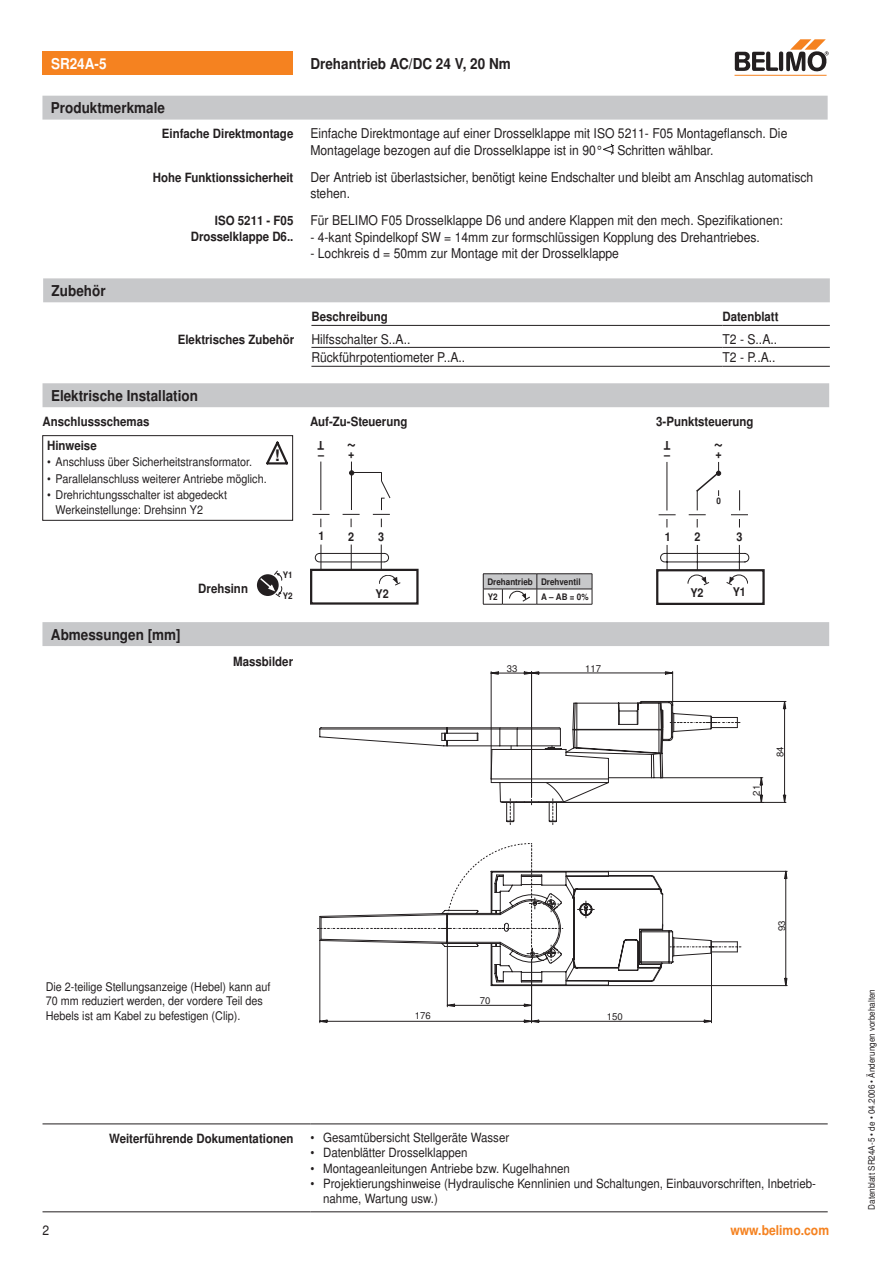
<style>
.page{position:relative;width:893px;height:1263px;background:#fff}
.page>*{position:absolute;margin:0;border:0;box-sizing:border-box;transform-origin:0 0}
.t1{font:700 18px "Nimbus Sans BEL";color:#231f20;scale:.9 1}
.t2{font:700 15.9px "Nimbus Sans BEL";color:#231f20;scale:1.04 1}
.t3{font:700 15px "Nimbus Sans BEL";color:#231f20;scale:.9 1}
.t4{font:700 15px "Nimbus Sans BEL";color:#fff;scale:.9 1}
.t5{font:13.5px/16.2px "Nimbus Sans BEL";color:#231f20;scale:.9 1}
.t6{font:700 13.5px "Nimbus Sans BEL";color:#f58220;scale:.9 1}
.t7{font:700 12.75px/15.3px "Nimbus Sans BEL";color:#231f20;text-align:right;scale:.9 1}
.t8{font:12.75px/15.3px "Nimbus Sans BEL";color:#231f20;scale:.9 1}
.t9{font:12px/14.4px "Nimbus Sans BEL";color:#231f20;scale:.9 1}
.t10{font:700 12px "Nimbus Sans BEL";color:#231f20;scale:.9 1}
.t11{font:9.6px "Nimbus Sans BEL";color:#231f20}
.t12{font:9px "Nimbus Sans BEL";color:#231f20;scale:.9 1}
.t13{font:700 9px/15.1px "Nimbus Sans BEL";color:#231f20;scale:.9 1}
</style>
<div class="page">
<div style="left:43px;top:51px;width:250px;height:24px;background:#f58220"></div>
<hr style="left:735px;top:75px;width:92px;height:1px;background:#f58220">
<svg style="left:735px;top:39px;width:94px;height:33px"></svg>
<div style="left:43px;top:278px;width:787px;height:24px;background:#c7c8ca"></div>
<hr style="left:311px;top:347px;width:411px;height:1px;background:#231f20">
<hr style="left:722px;top:347px;width:108px;height:1px;background:#231f20">
<hr style="left:311px;top:366px;width:411px;height:1px;background:#231f20">
<hr style="left:722px;top:366px;width:108px;height:1px;background:#231f20">
<hr style="left:311px;top:325px;width:411px;height:1px;background:#231f20">
<hr style="left:722px;top:325px;width:108px;height:1px;background:#231f20">
<div style="left:42px;top:96px;width:786px;height:24px;background:#c7c8ca"></div>
<svg style="left:603px;top:144px;width:11px;height:11px"></svg>
<div style="left:43px;top:383px;width:786px;height:24px;background:#c7c8ca"></div>
<div style="left:310px;top:569px;width:109px;height:36px;border:2px solid #231f20"></div>
<svg style="left:312px;top:461px;width:89px;height:125px"></svg>
<svg style="left:483px;top:573px;width:110px;height:32px"></svg>
<div style="left:656px;top:569px;width:109px;height:36px;border:2px solid #231f20"></div>
<svg style="left:658px;top:462px;width:92px;height:123px"></svg>
<div style="left:43px;top:435px;width:250px;height:85px;border:1px solid #231f20"></div>
<svg style="left:266px;top:442px;width:22px;height:23px"></svg>
<div style="left:42px;top:622px;width:787px;height:24px;background:#c7c8ca"></div>
<hr style="left:310px;top:657px;width:483px;height:1px;background:#231f20">
<hr style="left:310px;top:657px;width:1px;height:172px;background:#231f20">
<hr style="left:310px;top:1127px;width:483px;height:1px;background:#231f20">
<hr style="left:874px;top:657px;width:1px;height:172px;background:#231f20">
<svg style="left:310px;top:671px;width:477px;height:158px"></svg>
<hr style="left:310px;top:1126px;width:483px;height:1px;background:#231f20">
<hr style="left:874px;top:840px;width:1px;height:191px;background:#231f20">
<svg style="left:317px;top:843px;width:471px;height:180px"></svg>
<hr style="left:43px;top:1124px;width:267px;height:1px;background:#231f20">
<hr style="left:310px;top:1124px;width:518px;height:1px;background:#231f20">
<hr style="left:43px;top:1211px;width:267px;height:1px;background:#231f20">
<hr style="left:310px;top:1211px;width:518px;height:1px;background:#231f20">
<svg style="left:257px;top:574px;width:22px;height:22px"></svg>
<svg style="left:259px;top:571px;width:24px;height:26px"></svg>
<p class="t4" style="left:51px;top:55px;width:63px">SR24A-5</p>
<p class="t3" style="left:310px;top:55px;width:224px">Drehantrieb AC/DC 24 V, 20 Nm</p>
<p class="t3" style="left:51px;top:99px;width:128px">Produktmerkmale</p>
<p class="t7" style="left:162px;top:127px;width:148px">Einfache Direktmontage</p>
<p class="t5" style="left:310px;top:126px;width:531px">Einfache Direktmontage auf einer Drosselklappe mit ISO 5211- F05 Montageflansch. Die<br>Montagelage bezogen auf die Drosselklappe ist in 90° Schritten wählbar.</p>
<p class="t7" style="left:153px;top:170px;width:158px">Hohe Funktionssicherheit</p>
<p class="t5" style="left:310px;top:169px;width:560px">Der Antrieb ist überlastsicher, benötigt keine Endschalter und bleibt am Anschlag automatisch stehen.</p>
<p class="t7" style="left:191px;top:214px;width:116px">ISO 5211 - F05<br>Drosselklappe D6..</p>
<p class="t5" style="left:310px;top:213px;width:526px">Für BELIMO F05 Drosselklappe D6 und andere Klappen mit den mech. Spezifikationen:</p>
<p class="t5" style="left:310px;top:229px;width:501px">- 4-kant Spindelkopf SW = 14mm zur formschlüssigen Kopplung des Drehantriebes.</p>
<p class="t5" style="left:310px;top:245px;width:344px">- Lochkreis d = 50mm zur Montage mit der Drosselklappe</p>
<p class="t3" style="left:52px;top:282px;width:61px">Zubehör</p>
<p class="t7" style="left:311px;top:309px;width:87px">Beschreibung</p>
<p class="t7" style="left:722px;top:309px;width:64px">Datenblatt</p>
<p class="t7" style="left:178px;top:333px;width:131px">Elektrisches Zubehör</p>
<p class="t5" style="left:311px;top:332px;width:112px">Hilfsschalter S..A..</p>
<p class="t5" style="left:722px;top:332px;width:62px">T2 - S..A..</p>
<p class="t5" style="left:311px;top:349px;width:173px">Rückführpotentiometer P..A..</p>
<p class="t5" style="left:722px;top:349px;width:61px">T2 - P..A..</p>
<p class="t3" style="left:51px;top:387px;width:165px">Elektrische Installation</p>
<p class="t7" style="left:43px;top:414px;width:120px">Anschlussschemas</p>
<p class="t7" style="left:310px;top:414px;width:110px">Auf-Zu-Steuerung</p>
<p class="t7" style="left:656px;top:414px;width:110px">3-Punktsteuerung</p>
<p class="t7" style="left:47px;top:438px;width:57px">Hinweise</p>
<p class="t9" style="left:47px;top:455px;width:229px">• Anschluss über Sicherheitstransformator.</p>
<p class="t9" style="left:47px;top:471px;width:245px">• Parallelanschluss weiterer Antriebe möglich.</p>
<p class="t9" style="left:56px;top:488px;width:192px;text-indent:-9px">• Drehrichtungsschalter ist abgedeckt<br>Werkeinstellunge: Drehsinn Y2</p>
<p class="t2" style="left:274px;top:446px;width:7px">!</p>
<p class="t3" style="left:51px;top:625px;width:146px">Abmessungen [mm]</p>
<p class="t7" style="left:198px;top:581px;width:57px">Drehsinn</p>
<p class="t13" style="left:283px;top:568px;width:13px">Y1</p>
<p class="t13" style="left:283px;top:588px;width:13px">Y2</p>
<p class="t7" style="left:233px;top:654px;width:68px">Massbilder</p>
<p class="t10" style="left:324px;top:453px;width:9px;rotate:-180deg">T</p>
<h1 class="t1" style="left:356px;top:458px;width:12px;rotate:-180deg">~</h1>
<p class="t10" style="left:318px;top:447px;width:42px">– +</p>
<p class="t10" style="left:319px;top:529px;width:8px">1</p>
<p class="t10" style="left:348px;top:529px;width:8px">2</p>
<p class="t10" style="left:378px;top:529px;width:8px">3</p>
<p class="t10" style="left:376px;top:587px;width:16px">Y2</p>
<p class="t13" style="left:487px;top:574px;width:105px">Drehantrieb Drehventil<br>Y2</p>
<p class="t13" style="left:541px;top:590px;width:54px">A – AB = 0%</p>
<p class="t11" style="left:507px;top:662px;width:12px">33</p>
<p class="t11" style="left:585px;top:662px;width:18px">117</p>
<p class="t10" style="left:670px;top:453px;width:9px;rotate:-180deg">T</p>
<h1 class="t1" style="left:723px;top:458px;width:12px;rotate:-180deg">~</h1>
<p class="t10" style="left:664px;top:447px;width:8px">–</p>
<p class="t10" style="left:715px;top:447px;width:9px">+</p>
<p class="t13" style="left:716px;top:493px;width:7px">0</p>
<p class="t10" style="left:665px;top:529px;width:8px">1</p>
<p class="t10" style="left:694px;top:530px;width:8px">2</p>
<p class="t10" style="left:736px;top:530px;width:8px">3</p>
<p class="t10" style="left:690px;top:585px;width:16px">Y2</p>
<p class="t10" style="left:733px;top:585px;width:16px">Y1</p>
<p class="t11" style="left:750px;top:795px;width:12px;rotate:-90deg">21</p>
<p class="t11" style="left:774px;top:756px;width:12px;rotate:-90deg">84</p>
<p class="t9" style="left:46px;top:980px;width:251px">Die 2-teilige Stellungsanzeige (Hebel) kann auf<br>70 mm reduziert werden, der vordere Teil des<br>Hebels ist am Kabel zu befestigen (Clip).</p>
<p class="t11" style="left:415px;top:1010px;width:18px">176</p>
<p class="t11" style="left:480px;top:994px;width:12px">70</p>
<p class="t11" style="left:607px;top:1010px;width:18px">150</p>
<p class="t11" style="left:776px;top:931px;width:12px;rotate:-90deg">93</p>
<p class="t7" style="left:109px;top:1131px;width:206px">Weiterführende Dokumentationen</p>
<p class="t8" style="left:310px;top:1130px;width:222px">• Gesamtübersicht Stellgeräte Wasser</p>
<p class="t8" style="left:310px;top:1145px;width:176px">• Datenblätter Drosselklappen</p>
<p class="t8" style="left:310px;top:1161px;width:290px">• Montageanleitungen Antriebe bzw. Kugelhahnen</p>
<p class="t8" style="left:323px;top:1176px;width:549px;text-indent:-13px">• Projektierungshinweise (Hydraulische Kennlinien und Schaltungen, Einbauvorschriften, Inbetrieb&shy;nahme, Wartung usw.)</p>
<p class="t5" style="left:43px;top:1222px;width:9px">2</p>
<p class="t6" style="left:730px;top:1222px;width:111px">www.belimo.com</p>
<p class="t12" style="left:866px;top:1210px;width:247px;rotate:-90deg">Datenblatt SR24A-5 • de • 04.2006 • Änderungen vorbehalten</p>
</div>
